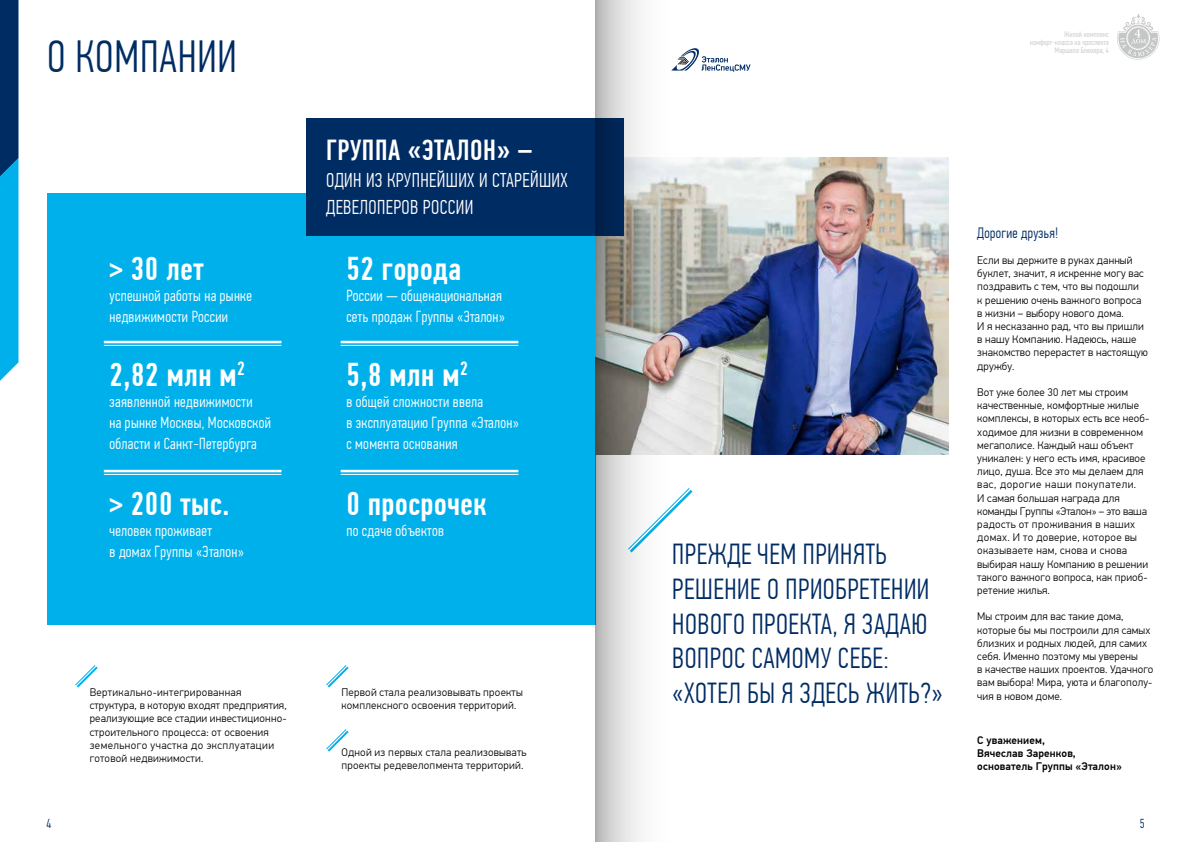
<style>
.page{position:relative;width:1191px;height:842px;background:#fff}
.page>*{position:absolute;margin:0;border:0;box-sizing:border-box;transform-origin:0 0}
.t1{font:300 45px "PF Din Text Comp Pro";letter-spacing:.02em;color:#002c64}
.t2{font:500 33px "PF Din Text Comp Pro";letter-spacing:.02em;color:#fff}
.t3{font:300 29px/34.8px "PF Din Text Comp Pro";letter-spacing:.02em;color:#002c64}
.t4{font:500 29px "PF Din Text Comp Pro";letter-spacing:.02em;color:#fff}
.t5{font:300 20px/27px "PF Din Text Comp Pro";letter-spacing:.02em;color:#fff}
.t6{font:300 16px/21px "PF Din Text Comp Pro";letter-spacing:.02em;color:#fff}
.t7{font:300 15px "PF Din Text Comp Pro";letter-spacing:.02em;color:#002c64}
.t8{font:300 13px "PF Din Text Comp Pro";color:#002c64}
.t9{font:300 11px/13.2px "PF Din Text Pro";letter-spacing:.01em;color:#000}
.t10{font:500 11px/13.2px "PF Din Text Pro";letter-spacing:.01em;color:#000}
.t11{font:300 8px/8px "PF Din Text Comp Pro";letter-spacing:.02em;color:#c5c6c6;text-align:right}
</style>
<div class="page">
<svg style="left:680px;top:48px;width:70px;height:24px"></svg>
<svg style="left:0;top:0;width:18px;height:381px"></svg>
<div style="left:47px;top:193px;width:549px;height:431px;background:#00b0eb"></div>
<hr style="left:104px;top:345px;width:177px;height:1px;background:#fff">
<hr style="left:104px;top:341px;width:177px;height:2px;background:#fff">
<hr style="left:104px;top:474px;width:177px;height:1px;background:#fff">
<hr style="left:104px;top:470px;width:177px;height:2px;background:#fff">
<img style="left:680px;top:157px;width:268px;height:297px">
<svg style="left:75px;top:665px;width:23px;height:23px"></svg>
<svg style="left:326px;top:665px;width:23px;height:23px"></svg>
<svg style="left:326px;top:729px;width:23px;height:23px"></svg>
<svg style="left:680px;top:488px;width:13px;height:16px"></svg>
<hr style="left:341px;top:345px;width:177px;height:1px;background:#fff">
<hr style="left:341px;top:341px;width:177px;height:2px;background:#fff">
<hr style="left:341px;top:474px;width:177px;height:1px;background:#fff">
<hr style="left:341px;top:470px;width:177px;height:2px;background:#fff">
<div style="left:306px;top:118px;width:318px;height:118px;background:#002c64"></div>
<svg style="left:1117px;top:14px;width:42px;height:46px"></svg>
<svg style="left:595px;top:0;width:85px;height:842px"></svg>
<h1 class="t1" style="left:47px;top:31px;width:191px">О КОМПАНИИ</h1>
<h2 class="t2" style="left:109px;top:249px;width:96px">&gt; 30 лет</h2>
<h3 class="t6" style="left:109px;top:285px;width:144px">успешной работы на рынке недвижимости России</h3>
<h2 class="t2" style="left:109px;top:355px;width:137px">2,82 млн м<sup>2</sup></h2>
<h3 class="t6" style="left:109px;top:391px;width:163px">заявленной недвижимости<br>на рынке Москвы, Московской области и Санкт-Петербурга</h3>
<h2 class="t2" style="left:109px;top:484px;width:122px">&gt; 200 тыс.</h2>
<h3 class="t6" style="left:109px;top:520px;width:136px">человек проживает<br>в домах Группы «Эталон»</h3>
<h3 class="t4" style="left:326px;top:133px;width:208px">ГРУППА «ЭТАЛОН» –</h3>
<h3 class="t5" style="left:326px;top:166px;width:243px">ОДИН ИЗ КРУПНЕЙШИХ И СТАРЕЙШИХ<br>ДЕВЕЛОПЕРОВ РОССИИ</h3>
<h2 class="t2" style="left:346px;top:249px;width:116px">52 города</h2>
<h3 class="t6" style="left:346px;top:285px;width:160px">России — общенациональная сеть продаж Группы «Эталон»</h3>
<h2 class="t2" style="left:346px;top:355px;width:123px">5,8 млн м<sup>2</sup></h2>
<h3 class="t6" style="left:346px;top:391px;width:174px">в общей сложности ввела<br>в эксплуатацию Группа «Эталон» с момента основания</h3>
<h2 class="t2" style="left:346px;top:484px;width:142px">0 просрочек</h2>
<h3 class="t6" style="left:346px;top:520px;width:99px">по сдаче объектов</h3>
<p class="t9" style="left:90px;top:686px;width:198px">Вертикально-интегрированная структура, в которую входят предприятия, реализующие все стадии инвестиционно&shy;строительного процесса: от освоения земельного участка до эксплуатации готовой недвижимости.</p>
<p class="t9" style="left:341px;top:686px;width:183px">Первой стала реализовывать проекты комплексного освоения территорий.</p>
<p class="t9" style="left:341px;top:746px;width:186px">Одной из первых стала реализовывать проекты редевелопмента территорий.</p>
<p class="t11" style="left:1030px;top:31px;width:80px">Жилой комплекс комфорт-класса на проспекте<br>Маршала Блюхера, 4</p>
<h3 class="t3" style="left:672px;top:537px;width:272px">ПРЕЖДЕ ЧЕМ ПРИНЯТЬ<br>РЕШЕНИЕ О ПРИОБРЕТЕНИИ<br>НОВОГО ПРОЕКТА, Я ЗАДАЮ<br>ВОПРОС САМОМУ СЕБЕ: «ХОТЕЛ БЫ Я ЗДЕСЬ ЖИТЬ?»</h3>
<h3 class="t7" style="left:977px;top:224px;width:83px">Дорогие друзья!</h3>
<p class="t9" style="left:977px;top:254px;width:172px">Если вы держите в руках данный буклет, значит, я искренне могу вас поздравить с тем, что вы подошли<br>к решению очень важного вопроса в жизни – выбору нового дома.<br>И я несказанно рад, что вы пришли в нашу Компанию. Надеюсь, наше знакомство перерастет в настоящую дружбу.</p>
<p class="t9" style="left:977px;top:386px;width:173px">Вот уже более 30 лет мы строим качественные, комфортные жилые комплексы, в которых есть все необ&shy;ходимое для жизни в современном мегаполисе. Каждый наш объект уникален: у него есть имя, красивое лицо, душа. Все это мы делаем для вас, дорогие наши покупатели.<br>И самая большая награда для команды Группы «Эталон» – это ваша радость от проживания в наших домах. И то доверие, которое вы оказываете нам, снова и снова выбирая нашу Компанию в решении такого важного вопроса, как приоб&shy;ретение жилья.</p>
<p class="t9" style="left:977px;top:610px;width:178px">Мы строим для вас такие дома, которые бы мы построили для самых близких и родных людей, для самих себя. Именно поэтому мы уверены<br>в качестве наших проектов. Удачного вам выбора! Мира, уюта и благополу&shy;чия в новом доме.</p>
<p class="t10" style="left:977px;top:734px;width:146px">С уважением,<br>Вячеслав Заренков, основатель Группы «Эталон»</p>
<p class="t8" style="left:46px;top:816px;width:6px">4</p>
<p class="t8" style="left:1139px;top:816px;width:6px">5</p>
</div>
